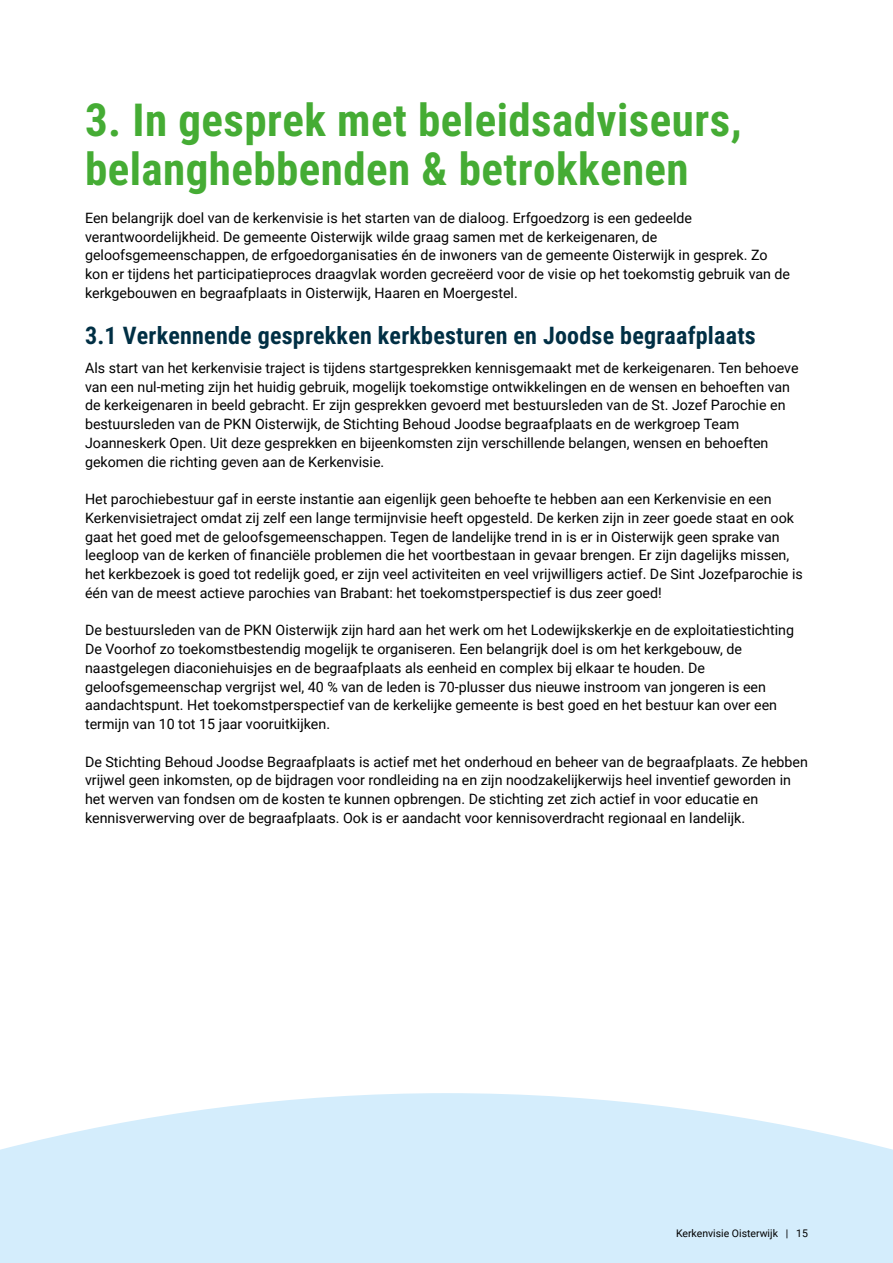
<style>
.page{position:relative;width:893px;height:1263px;background:#fff}
.page>*{position:absolute;margin:0;border:0;box-sizing:border-box;transform-origin:0 0}
.t1{font:45px/49.5px "Roboto Condensed";letter-spacing:.01em;color:#45ac34}
.t2{font:24px "Roboto Condensed";letter-spacing:.01em;color:#002f44}
.t3{font:14.25px/18.8px "Roboto";color:#000}
.t4{font:10.5px "Roboto";color:#000}
</style>
<div class="page">
<svg style="left:0;top:1093px;width:893px;height:170px;background:#d8effc"></svg>
<p class="t1" style="left:85px;top:93px;width:658px">3. In gesprek met beleidsadviseurs, belanghebbenden &amp; betrokkenen</p>
<p class="t3" style="left:85px;top:208px;width:707px">Een belangrijk doel van de kerkenvisie is het starten van de dialoog. Erfgoedzorg is een gedeelde verantwoordelijkheid. De gemeente Oisterwijk wilde graag samen met de kerkeigenaren, de geloofsgemeenschappen, de erfgoedorganisaties én de inwoners van de gemeente Oisterwijk in gesprek. Zo kon er tijdens het participatieproces draagvlak worden gecreëerd voor de visie op het toekomstig gebruik van de kerkgebouwen en begraafplaats in Oisterwijk, Haaren en Moergestel.</p>
<p class="t2" style="left:85px;top:318px;width:672px">3.1 Verkennende gesprekken kerkbesturen en Joodse begraafplaats</p>
<p class="t3" style="left:85px;top:358px;width:715px">Als start van het kerkenvisie traject is tijdens startgesprekken kennisgemaakt met de kerkeigenaren. Ten behoeve van een nul-meting zijn het huidig gebruik, mogelijk toekomstige ontwikkelingen en de wensen en behoeften van de kerkeigenaren in beeld gebracht. Er zijn gesprekken gevoerd met bestuursleden van de St. Jozef Parochie en bestuursleden van de PKN Oisterwijk, de Stichting Behoud Joodse begraafplaats en de werkgroep Team Joanneskerk Open. Uit deze gesprekken en bijeenkomsten zijn verschillende belangen, wensen en behoeften gekomen die richting geven aan de Kerkenvisie.</p>
<p class="t3" style="left:85px;top:489px;width:710px">Het parochiebestuur gaf in eerste instantie aan eigenlijk geen behoefte te hebben aan een Kerkenvisie en een<br>Kerkenvisietraject omdat zij zelf een lange termijnvisie heeft opgesteld. De kerken zijn in zeer goede staat en ook gaat het goed met de geloofsgemeenschappen. Tegen de landelijke trend in is er in Oisterwijk geen sprake van</p>
<p class="t3" style="left:85px;top:545px;width:706px">leegloop van de kerken of financiële problemen die het voortbestaan in gevaar brengen. Er zijn dagelijks missen,</p>
<p class="t3" style="left:85px;top:564px;width:719px">het kerkbezoek is goed tot redelijk goed, er zijn veel activiteiten en veel vrijwilligers actief. De Sint Jozefparochie is één van de meest actieve parochies van Brabant: het toekomstperspectief is dus zeer goed!</p>
<p class="t3" style="left:85px;top:620px;width:711px">De bestuursleden van de PKN Oisterwijk zijn hard aan het werk om het Lodewijkskerkje en de exploitatiestichting De Voorhof zo toekomstbestendig mogelijk te organiseren. Een belangrijk doel is om het kerkgebouw, de naastgelegen diaconiehuisjes en de begraafplaats als eenheid en complex bij elkaar te houden. De geloofsgemeenschap vergrijst wel, 40 % van de leden is 70-plusser dus nieuwe instroom van jongeren is een aandachtspunt. Het toekomstperspectief van de kerkelijke gemeente is best goed en het bestuur kan over een termijn van 10 tot 15 jaar vooruitkijken.</p>
<p class="t3" style="left:85px;top:752px;width:724px">De Stichting Behoud Joodse Begraafplaats is actief met het onderhoud en beheer van de begraafplaats. Ze hebben vrijwel geen inkomsten, op de bijdragen voor rondleiding na en zijn noodzakelijkerwijs heel inventief geworden in het werven van fondsen om de kosten te kunnen opbrengen. De stichting zet zich actief in voor educatie en kennisverwerving over de begraafplaats. Ook is er aandacht voor kennisoverdracht regionaal en landelijk.</p>
<p class="t4" style="left:676px;top:1226px;width:133px">Kerkenvisie Oisterwijk | 15</p>
</div>
